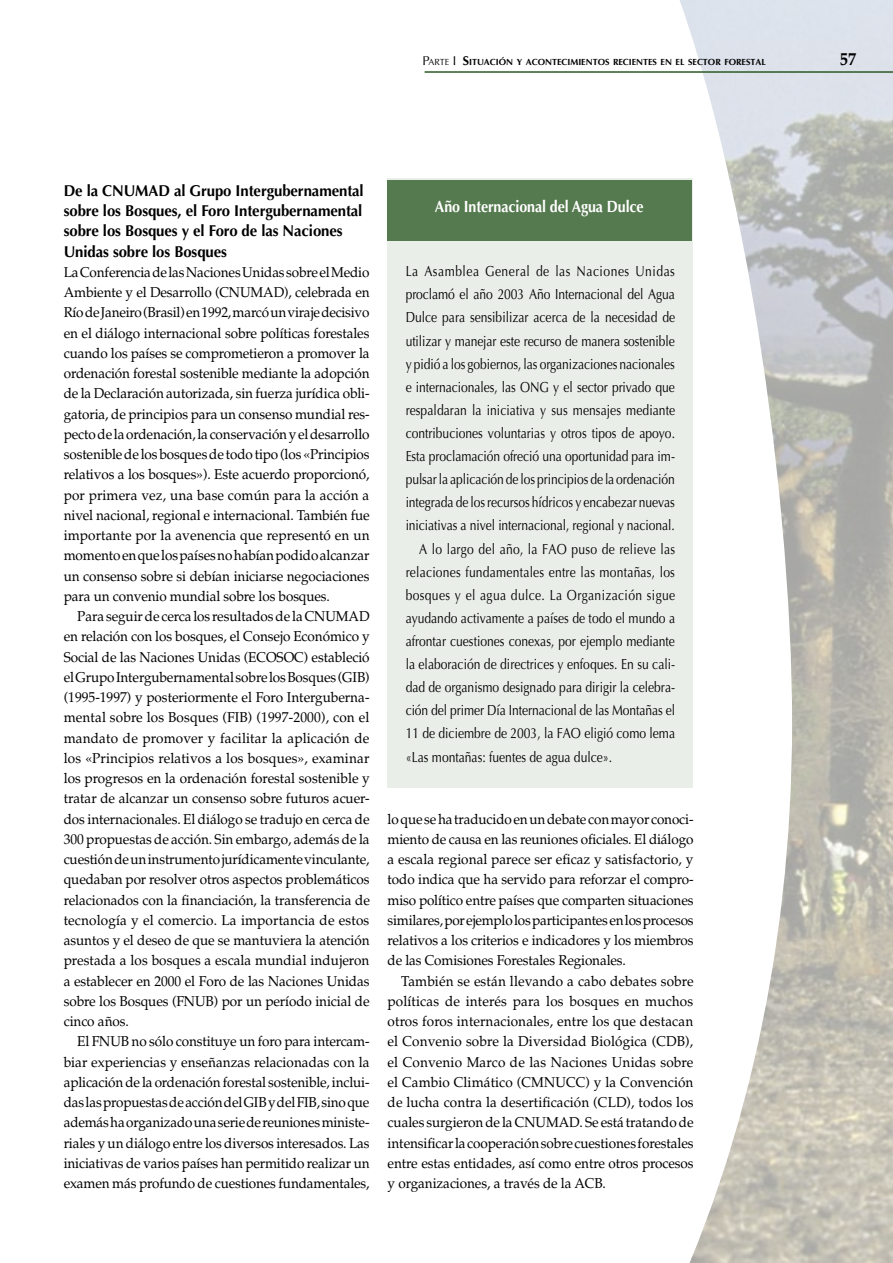
<style>
.page{position:relative;width:893px;height:1263px;background:#fff}
.page>*{position:absolute;margin:0;border:0;box-sizing:border-box;transform-origin:0 0}
.t1{font:700 18px "Palatino";color:#000;scale:.9 1}
.t2{font:700 16.2px "Optima LT Std";letter-spacing:-.005em;color:#fff;scale:.88 1}
.t3{font:700 15.75px/20.2px "Optima LT Std";letter-spacing:-.005em;color:#000;scale:.95 1}
.t4{font:14.55px "Optima LT Std";color:#000;scale:.83 1}
.t5{font:14.55px "Optima LT Std";letter-spacing:.02em;color:#000;scale:.83 1}
.t6{font:14.55px "Optima LT Std";letter-spacing:.03em;color:#000;scale:.83 1}
.t7{font:14.55px "Optima LT Std";letter-spacing:.04em;color:#000;scale:.83 1}
.t8{font:14.25px/20.2px "Palatino";letter-spacing:-.005em;color:#000;text-align:justify;scale:.95 1}
.t9{font:700 8.85px "Optima LT Std";color:#000}
.s1{font-weight:400;font-size:12.75px}
.s2{font-weight:400}
.s3{font-size:12.75px}
</style>
<div class="page">
<img style="left:792px;top:0;width:101px;height:1263px">
<svg style="left:451px;top:0;width:341px;height:1263px"></svg>
<hr style="left:425px;top:71px;width:468px;height:2px;background:#2c5923">
<div style="left:388px;top:179px;width:305px;height:609px;background:#eaeee9"></div>
<div style="left:387px;top:180px;width:305px;height:61px;background:#567a4f"></div>
<p class="t9" style="left:422px;top:57px;width:345px"><span class="s1">P</span><span class="s2">ARTE</span> <span class="s1">I</span> <span class="s3">S</span>ITUACIÓN Y ACONTECIMIENTOS RECIENTES EN EL SECTOR FORESTAL</p>
<p class="t1" style="left:840px;top:48px;width:19px">57</p>
<p class="t3" style="left:64px;top:181px;width:317px">De la CNUMAD al Grupo Intergubernamental sobre los Bosques, el Foro Intergubernamental sobre los Bosques y el Foro de las Naciones Unidas sobre los Bosques</p>
<p class="t8" style="left:64px;top:262px;width:323px">La Conferencia de las Naciones Unidas sobre el Medio Ambiente y el Desarrollo (CNUMAD), celebrada en Río de Janeiro (Brasil) en 1992, marcó un viraje decisivo en el diálogo internacional sobre políticas forestales cuando los países se comprometieron a promover la ordenación forestal sostenible mediante la adopción de la Declaración autorizada, sin fuerza jurídica obli&shy;gatoria, de principios para un consenso mundial res&shy;pecto de la ordenación, la conservación y el desarrollo sostenible de los bosques de todo tipo (los «Principios relativos a los bosques»). Este acuerdo proporcionó, por primera vez, una base común para la acción a nivel nacional, regional e internacional. También fue importante por la avenencia que representó en un momento en que los países no habían podido alcanzar un consenso sobre si debían iniciarse negociaciones para un convenio mundial sobre los bosques.</p>
<p class="t8" style="left:64px;top:606px;width:324px;text-indent:14px">Para seguir de cerca los resultados de la CNUMAD en relación con los bosques, el Consejo Económico y Social de las Naciones Unidas (ECOSOC) estableció el Grupo Intergubernamental sobre los Bosques (GIB) (1995-1997) y posteriormente el Foro Interguberna&shy;mental sobre los Bosques (FIB) (1997-2000), con el mandato de promover y facilitar la aplicación de los «Principios relativos a los bosques», examinar los progresos en la ordenación forestal sostenible y tratar de alcanzar un consenso sobre futuros acuer&shy;dos internacionales. El diálogo se tradujo en cerca de 300 propuestas de acción. Sin embargo, además de la cuestión de un instrumento jurídicamente vinculante, quedaban por resolver otros aspectos problemáticos relacionados con la financiación, la transferencia de tecnología y el comercio. La importancia de estos asuntos y el deseo de que se mantuviera la atención prestada a los bosques a escala mundial indujeron a establecer en 2000 el Foro de las Naciones Unidas sobre los Bosques (FNUB) por un período inicial de cinco años.</p>
<p class="t8" style="left:64px;top:1032px;width:323px;text-indent:14px">El FNUB no sólo constituye un foro para intercam&shy;biar experiencias y enseñanzas relacionadas con la aplicación de la ordenación forestal sostenible, inclui&shy;das las propuestas de acción del GIB y del FIB, sino que además ha organizado una serie de reuniones ministe&shy;riales y un diálogo entre los diversos interesados. Las iniciativas de varios países han permitido realizar un examen más profundo de cuestiones fundamentales,</p>
<p class="t2" style="left:435px;top:198px;width:239px">Año Internacional del Agua Dulce</p>
<p class="t7" style="left:406px;top:263px;width:326px">La Asamblea General de las Naciones Unidas</p>
<p class="t4" style="left:406px;top:286px;width:326px">proclamó el año 2003 Año Internacional del Agua</p>
<p class="t4" style="left:406px;top:309px;width:326px">Dulce para sensibilizar acerca de la necesidad de</p>
<p class="t4" style="left:406px;top:332px;width:326px">utilizar y manejar este recurso de manera sostenible</p>
<p class="t4" style="left:406px;top:355px;width:326px">y pidió a los gobiernos, las organizaciones nacionales</p>
<p class="t4" style="left:406px;top:378px;width:326px">e internacionales, las ONG y el sector privado que</p>
<p class="t4" style="left:406px;top:401px;width:326px">respaldaran la iniciativa y sus mensajes mediante</p>
<p class="t4" style="left:406px;top:425px;width:326px">contribuciones voluntarias y otros tipos de apoyo.</p>
<p class="t4" style="left:406px;top:448px;width:326px">Esta proclamación ofreció una oportunidad para im-</p>
<p class="t4" style="left:406px;top:471px;width:326px">pulsar la aplicación de los principios de la ordenación</p>
<p class="t4" style="left:406px;top:494px;width:326px">integrada de los recursos hídricos y encabezar nuevas</p>
<p class="t4" style="left:406px;top:517px;width:326px">iniciativas a nivel internacional, regional y nacional.</p>
<p class="t5" style="left:419px;top:540px;width:310px">A lo largo del año, la FAO puso de relieve las</p>
<p class="t5" style="left:406px;top:563px;width:326px">relaciones fundamentales entre las montañas, los</p>
<p class="t6" style="left:406px;top:586px;width:326px">bosques y el agua dulce. La Organización sigue</p>
<p class="t4" style="left:406px;top:609px;width:326px">ayudando activamente a países de todo el mundo a</p>
<p class="t4" style="left:406px;top:633px;width:326px">afrontar cuestiones conexas, por ejemplo mediante</p>
<p class="t4" style="left:406px;top:656px;width:326px">la elaboración de directrices y enfoques. En su cali-</p>
<p class="t4" style="left:406px;top:679px;width:326px">dad de organismo designado para dirigir la celebra-</p>
<p class="t4" style="left:406px;top:702px;width:326px">ción del primer Día Internacional de las Montañas el</p>
<p class="t4" style="left:406px;top:725px;width:326px">11 de diciembre de 2003, la FAO eligió como lema</p>
<p class="t4" style="left:406px;top:748px;width:250px">«Las montañas: fuentes de agua dulce».</p>
<p class="t8" style="left:388px;top:809px;width:324px">lo que se ha traducido en un debate con mayor conoci&shy;miento de causa en las reuniones oficiales. El diálogo a escala regional parece ser eficaz y satisfactorio, y todo indica que ha servido para reforzar el compro&shy;miso político entre países que comparten situaciones similares, por ejemplo los participantes en los procesos relativos a los criterios e indicadores y los miembros de las Comisiones Forestales Regionales.</p>
<p class="t8" style="left:388px;top:971px;width:324px;text-indent:14px">También se están llevando a cabo debates sobre políticas de interés para los bosques en muchos otros foros internacionales, entre los que destacan el Convenio sobre la Diversidad Biológica (CDB), el Convenio Marco de las Naciones Unidas sobre el Cambio Climático (CMNUCC) y la Convención de lucha contra la desertificación (CLD), todos los cuales surgieron de la CNUMAD. Se está tratando de intensificar la cooperación sobre cuestiones forestales entre estas entidades, así como entre otros procesos y organizaciones, a través de la ACB.</p>
</div>
